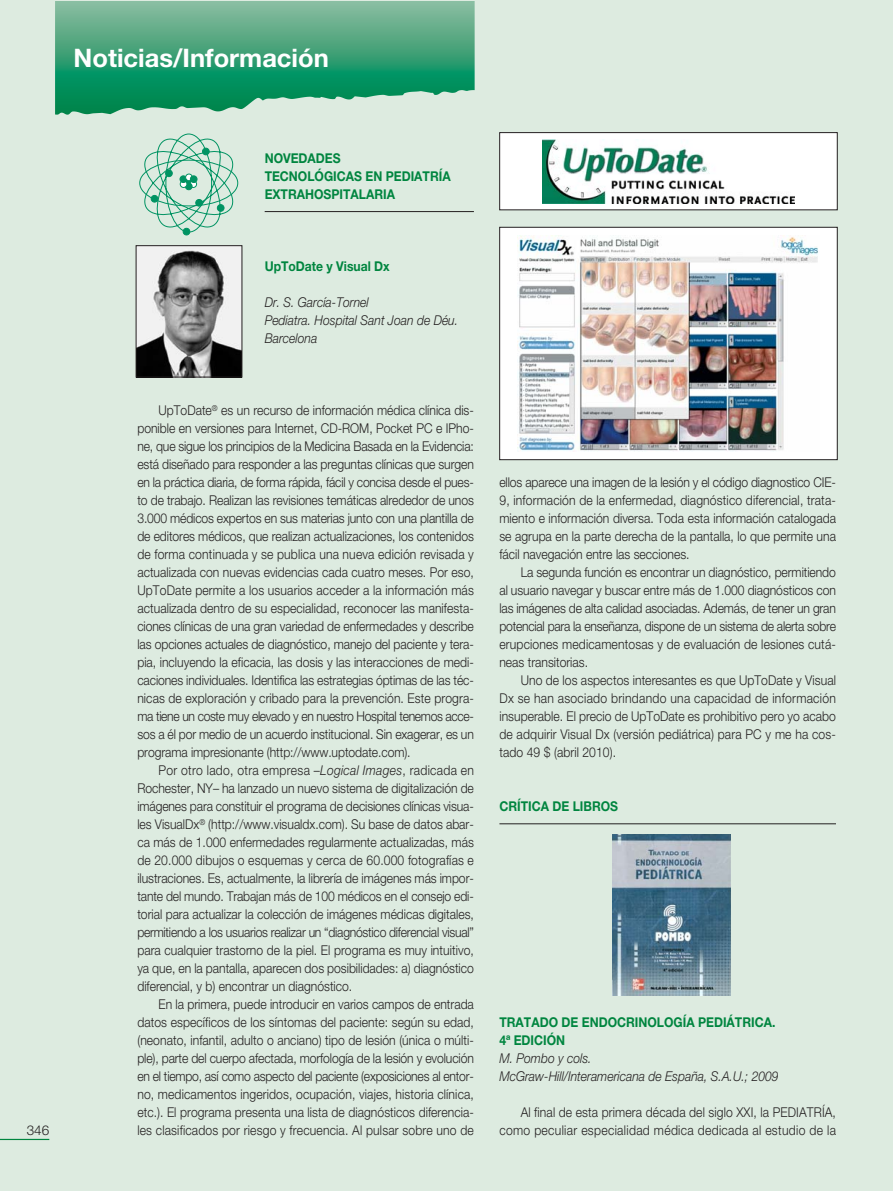
<style>
.page{position:relative;width:893px;height:1191px;background:#fff}
.page>*{position:absolute;margin:0;border:0;box-sizing:border-box;transform-origin:0 0}
.t1{font:700 25.5px "Helvetica Neue";color:#fff}
.t2{font:300 13.5px/18px "Helvetica Neue";letter-spacing:.01em;color:#231f20;text-align:justify;scale:.9 1}
.t3{font:700 13.5px/18px "Helvetica Neue";color:#00853f;scale:.9 1}
.t4{font:italic 300 13.5px/18px "Helvetica Neue";color:#231f20;scale:.9 1}
.t5{font:300 13.5px "Helvetica Neue";letter-spacing:.01em;color:#231f20}
.s1{font-style:italic}
</style>
<div class="page">
<div style="left:0;top:1px;width:893px;height:1190px;background:#ddebe0"></div>
<hr style="left:265px;top:211px;width:209px;height:1px;background:#231f20">
<hr style="left:499px;top:823px;width:337px;height:1px;background:#231f20">
<svg style="left:55px;top:1px;width:420px;height:96px;background:#42a37b"></svg>
<svg style="left:139px;top:133px;width:100px;height:100px"></svg>
<div style="left:196px;top:199px;width:7px;height:7px;background:#009362;border:1px solid #009362;border-radius:50%"></div>
<div style="left:217px;top:204px;width:7px;height:7px;background:#009362;border:1px solid #009362;border-radius:50%"></div>
<div style="left:165px;top:170px;width:7px;height:7px;background:#009362;border:1px solid #009362;border-radius:50%"></div>
<div style="left:183px;top:228px;width:7px;height:7px;background:#009362;border:1px solid #009362;border-radius:50%"></div>
<img style="left:138px;top:247px;width:102px;height:128px">
<div style="left:136px;top:245px;width:106px;height:132px;border:1px solid #231f20"></div>
<div style="left:500px;top:227px;width:337px;height:233px;background:#fff"></div>
<img style="left:518px;top:235px;width:300px;height:216px">
<div style="left:499px;top:227px;width:338px;height:233px;border:1px solid #231f20"></div>
<div style="left:500px;top:133px;width:337px;height:77px;background:#fff"></div>
<img style="left:543px;top:139px;width:252px;height:64px">
<div style="left:499px;top:132px;width:338px;height:78px;border:1px solid #231f20"></div>
<img style="left:612px;top:834px;width:119px;height:161px">
<hr style="left:0;top:1138px;width:49px;height:2px;background:#00853f">
<h1 class="t1" style="left:74px;top:49px;width:257px">Noticias/Información</h1>
<p class="t5" style="left:27px;top:1125px;width:24px">346</p>
<p class="t3" style="left:265px;top:150px;width:208px">NOVEDADES<br>TECNOLÓGICAS EN PEDIATRÍA<br>EXTRAHOSPITALARIA</p>
<p class="t3" style="left:265px;top:258px;width:140px">UpToDate y Visual Dx</p>
<p class="t4" style="left:265px;top:294px;width:217px">Dr. S. García-Tornel<br>Pediatra. Hospital Sant Joan de Déu.<br>Barcelona</p>
<p class="t2" style="left:137px;top:402px;width:375px;text-indent:21px">UpToDate<sup>®</sup> es un recurso de información médica clínica dis&shy;ponible en versiones para Internet, CD-ROM, Pocket PC e IPho&shy;ne, que sigue los principios de la Medicina Basada en la Evidencia: está diseñado para responder a las preguntas clínicas que surgen en la práctica diaria, de forma rápida, fácil y concisa desde el pues&shy;to de trabajo. Realizan las revisiones temáticas alrededor de unos 3.000 médicos expertos en sus materias junto con una plantilla de de editores médicos, que realizan actualizaciones, los contenidos de forma continuada y se publica una nueva edición revisada y actualizada con nuevas evidencias cada cuatro meses. Por eso, UpToDate permite a los usuarios acceder a la información más actualizada dentro de su especialidad, reconocer las manifesta&shy;ciones clínicas de una gran variedad de enfermedades y describe las opciones actuales de diagnóstico, manejo del paciente y tera&shy;pia, incluyendo la eficacia, las dosis y las interacciones de medi&shy;caciones individuales. Identifica las estrategias óptimas de las téc&shy;nicas de exploración y cribado para la prevención. Este progra&shy;ma tiene un coste muy elevado y en nuestro Hospital tenemos acce&shy;sos a él por medio de un acuerdo institucional. Sin exagerar, es un programa impresionante (http://www.uptodate.com).</p>
<p class="t2" style="left:137px;top:762px;width:375px;text-indent:21px">Por otro lado, otra empresa –<span class="s1">Logical Images</span>, radicada en Rochester, NY– ha lanzado un nuevo sistema de digitalización de imágenes para constituir el programa de decisiones clínicas visua&shy;les VisualDx<sup>®</sup> (http://www.visualdx.com). Su base de datos abar&shy;ca más de 1.000 enfermedades regularmente actualizadas, más de 20.000 dibujos o esquemas y cerca de 60.000 fotografías e ilustraciones. Es, actualmente, la librería de imágenes más impor&shy;tante del mundo. Trabajan más de 100 médicos en el consejo edi&shy;torial para actualizar la colección de imágenes médicas digitales, permitiendo a los usuarios realizar un “diagnóstico diferencial visual” para cualquier trastorno de la piel. El programa es muy intuitivo, ya que, en la pantalla, aparecen dos posibilidades: a) diagnóstico diferencial, y b) encontrar un diagnóstico.</p>
<p class="t2" style="left:137px;top:996px;width:375px;text-indent:21px">En la primera, puede introducir en varios campos de entrada datos específicos de los síntomas del paciente: según su edad, (neonato, infantil, adulto o anciano) tipo de lesión (única o múlti&shy;ple), parte del cuerpo afectada, morfología de la lesión y evolución en el tiempo, así como aspecto del paciente (exposiciones al entor&shy;no, medicamentos ingeridos, ocupación, viajes, historia clínica, etc.). El programa presenta una lista de diagnósticos diferencia&shy;les clasificados por riesgo y frecuencia. Al pulsar sobre uno de</p>
<p class="t2" style="left:499px;top:474px;width:375px">ellos aparece una imagen de la lesión y el código diagnostico CIE-9, información de la enfermedad, diagnóstico diferencial, trata&shy;miento e información diversa. Toda esta información catalogada se agrupa en la parte derecha de la pantalla, lo que permite una fácil navegación entre las secciones.</p>
<p class="t2" style="left:499px;top:564px;width:375px;text-indent:21px">La segunda función es encontrar un diagnóstico, permitiendo al usuario navegar y buscar entre más de 1.000 diagnósticos con las imágenes de alta calidad asociadas. Además, de tener un gran potencial para la enseñanza, dispone de un sistema de alerta sobre erupciones medicamentosas y de evaluación de lesiones cutá&shy;neas transitorias.</p>
<p class="t2" style="left:499px;top:672px;width:375px;text-indent:21px">Uno de los aspectos interesantes es que UpToDate y Visual Dx se han asociado brindando una capacidad de información insuperable. El precio de UpToDate es prohibitivo pero yo acabo de adquirir Visual Dx (versión pediátrica) para PC y me ha cos&shy;tado 49 $ (abril 2010).</p>
<p class="t3" style="left:499px;top:798px;width:133px">CRÍTICA DE LIBROS</p>
<p class="t3" style="left:499px;top:1014px;width:308px">TRATADO DE ENDOCRINOLOGÍA PEDIÁTRICA.<br>4ª EDICIÓN</p>
<p class="t4" style="left:499px;top:1050px;width:312px">M. Pombo y cols.<br>McGraw-Hill/Interamericana de España, S.A.U.; 2009</p>
<p class="t2" style="left:499px;top:1104px;width:375px;text-align:right">Al final de esta primera década del siglo XXI, la PEDIATRÍA, como peculiar especialidad médica dedicada al estudio de la</p>
</div>
